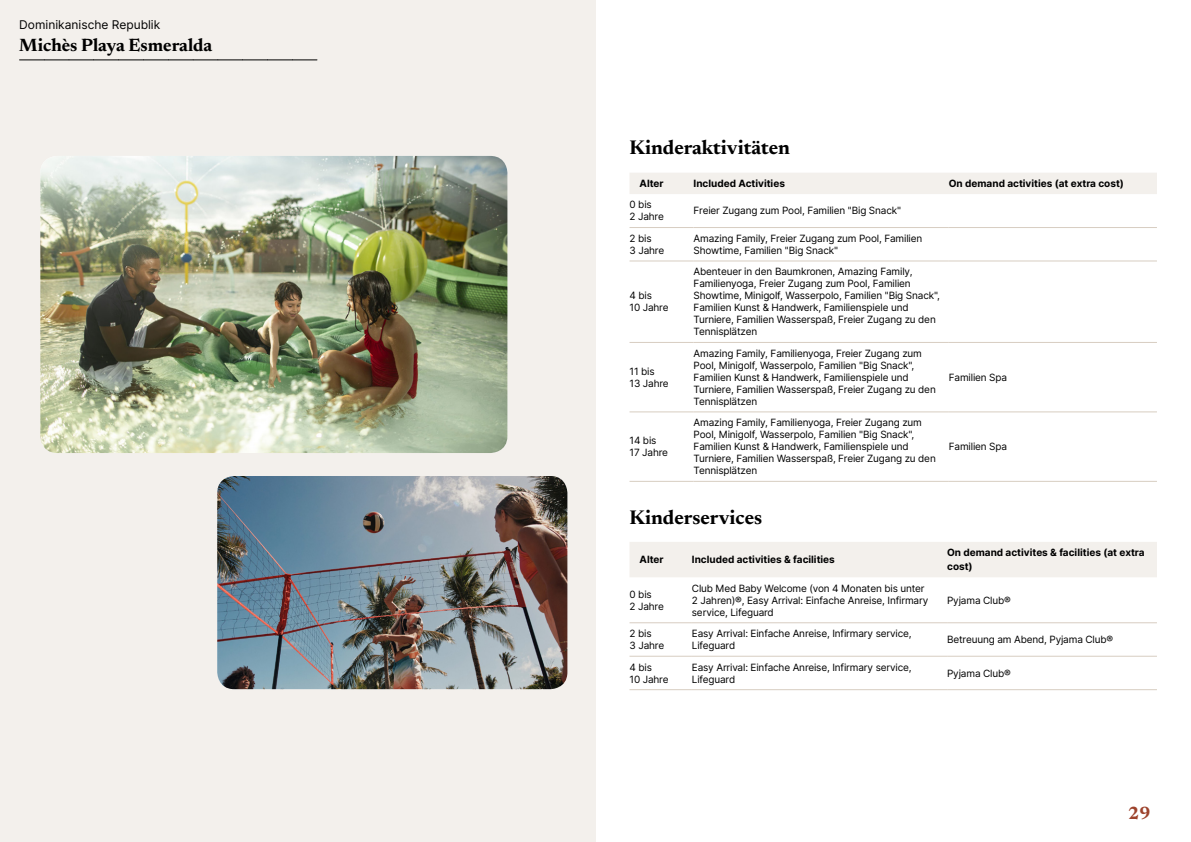
<style>
.page{position:relative;width:1191px;height:842px;background:#fff}
.page>*{position:absolute;margin:0;border:0;box-sizing:border-box;transform-origin:0 0}
.t1{font:700 20px "Newsreader 24 pt";color:#000}
.t2{font:700 18px "Newsreader 24 pt";color:#000}
.t3{font:700 18px "Newsreader 24 pt";color:#9d432c}
.t4{font:12px "Inter";color:#000}
.t5{font:10px/12px "Inter";letter-spacing:-.015em;color:#000}
.t6{font:700 10px/14px "Inter";color:#000}
</style>
<div class="page">
<div style="left:0;top:0;width:595px;height:842px;background:#f3f0ec"></div>
<img style="left:40px;top:156px;width:467px;height:297px">
<img style="left:217px;top:476px;width:350px;height:213px">
<svg style="left:20px;top:60px;width:297px;height:1px"></svg>
<div style="left:630px;top:173px;width:527px;height:21px;background:#f3f0ec"></div>
<hr style="left:629px;top:227px;width:64px;height:1px;background:#d7cdc1">
<hr style="left:693px;top:227px;width:255px;height:1px;background:#d7cdc1">
<hr style="left:948px;top:227px;width:209px;height:1px;background:#d7cdc1">
<hr style="left:629px;top:260px;width:64px;height:1px;background:#d7cdc1">
<hr style="left:693px;top:260px;width:255px;height:1px;background:#d7cdc1">
<hr style="left:948px;top:260px;width:209px;height:1px;background:#d7cdc1">
<hr style="left:629px;top:342px;width:64px;height:1px;background:#d7cdc1">
<hr style="left:693px;top:342px;width:255px;height:1px;background:#d7cdc1">
<hr style="left:948px;top:342px;width:209px;height:1px;background:#d7cdc1">
<hr style="left:629px;top:411px;width:64px;height:1px;background:#d7cdc1">
<hr style="left:693px;top:411px;width:255px;height:1px;background:#d7cdc1">
<hr style="left:948px;top:411px;width:209px;height:1px;background:#d7cdc1">
<hr style="left:629px;top:481px;width:64px;height:1px;background:#d7cdc1">
<hr style="left:693px;top:481px;width:255px;height:1px;background:#d7cdc1">
<hr style="left:948px;top:481px;width:209px;height:1px;background:#d7cdc1">
<div style="left:630px;top:542px;width:527px;height:35px;background:#f3f0ec"></div>
<hr style="left:629px;top:622px;width:63px;height:1px;background:#d7cdc1">
<hr style="left:692px;top:622px;width:255px;height:1px;background:#d7cdc1">
<hr style="left:947px;top:622px;width:210px;height:1px;background:#d7cdc1">
<hr style="left:629px;top:656px;width:63px;height:1px;background:#d7cdc1">
<hr style="left:692px;top:656px;width:255px;height:1px;background:#d7cdc1">
<hr style="left:947px;top:656px;width:210px;height:1px;background:#d7cdc1">
<hr style="left:629px;top:689px;width:63px;height:1px;background:#d7cdc1">
<hr style="left:692px;top:689px;width:255px;height:1px;background:#d7cdc1">
<hr style="left:947px;top:689px;width:210px;height:1px;background:#d7cdc1">
<p class="t4" style="left:19px;top:15px;width:143px">Dominikanische Republik</p>
<h2 class="t2" style="left:19px;top:32px;width:194px">Michès Playa Esmeralda</h2>
<h1 class="t1" style="left:629px;top:134px;width:162px">Kinderaktivitäten</h1>
<p class="t6" style="left:639px;top:176px;width:26px">Alter</p>
<p class="t6" style="left:693px;top:176px;width:93px">Included Activities</p>
<p class="t6" style="left:948px;top:176px;width:177px">On demand activities (at extra cost)</p>
<p class="t5" style="left:629px;top:199px;width:36px">0 bis<br>2 Jahre</p>
<p class="t5" style="left:693px;top:205px;width:209px">Freier Zugang zum Pool, Familien "Big Snack"</p>
<p class="t5" style="left:629px;top:232px;width:36px">2 bis<br>3 Jahre</p>
<p class="t5" style="left:693px;top:232px;width:230px">Amazing Family, Freier Zugang zum Pool, Familien<br>Showtime, Familien "Big Snack"</p>
<p class="t5" style="left:629px;top:289px;width:41px">4 bis<br>10 Jahre</p>
<p class="t5" style="left:693px;top:265px;width:248px">Abenteuer in den Baumkronen, Amazing Family, Familienyoga, Freier Zugang zum Pool, Familien Showtime, Minigolf, Wasserpolo, Familien "Big Snack", Familien Kunst &amp; Handwerk, Familienspiele und Turniere, Familien Wasserspaß, Freier Zugang zu den Tennisplätzen</p>
<p class="t5" style="left:629px;top:365px;width:41px">11 bis<br>13 Jahre</p>
<p class="t5" style="left:629px;top:434px;width:40px">14 bis<br>17 Jahre</p>
<p class="t5" style="left:693px;top:347px;width:244px">Amazing Family, Familienyoga, Freier Zugang zum Pool, Minigolf, Wasserpolo, Familien "Big Snack", Familien Kunst &amp; Handwerk, Familienspiele und Turniere, Familien Wasserspaß, Freier Zugang zu den Tennisplätzen</p>
<p class="t5" style="left:693px;top:416px;width:244px">Amazing Family, Familienyoga, Freier Zugang zum Pool, Minigolf, Wasserpolo, Familien "Big Snack", Familien Kunst &amp; Handwerk, Familienspiele und Turniere, Familien Wasserspaß, Freier Zugang zu den Tennisplätzen</p>
<p class="t5" style="left:948px;top:371px;width:60px">Familien Spa</p>
<p class="t5" style="left:948px;top:440px;width:60px">Familien Spa</p>
<h1 class="t1" style="left:629px;top:503px;width:134px">Kinderservices</h1>
<p class="t6" style="left:639px;top:552px;width:26px">Alter</p>
<p class="t6" style="left:692px;top:552px;width:144px">Included activities &amp; facilities</p>
<p class="t6" style="left:947px;top:545px;width:199px">On demand activites &amp; facilities (at extra cost)</p>
<p class="t5" style="left:629px;top:588px;width:36px">0 bis<br>2 Jahre</p>
<p class="t5" style="left:692px;top:582px;width:238px">Club Med Baby Welcome (von 4 Monaten bis unter<br>2 Jahren)®, Easy Arrival: Einfache Anreise, Infirmary service, Lifeguard</p>
<p class="t5" style="left:947px;top:594px;width:65px">Pyjama Club®</p>
<p class="t5" style="left:629px;top:627px;width:36px">2 bis<br>3 Jahre</p>
<p class="t5" style="left:692px;top:627px;width:221px">Easy Arrival: Einfache Anreise, Infirmary service,<br>Lifeguard</p>
<p class="t5" style="left:947px;top:633px;width:167px">Betreuung am Abend, Pyjama Club®</p>
<p class="t5" style="left:629px;top:661px;width:41px">4 bis<br>10 Jahre</p>
<p class="t5" style="left:692px;top:661px;width:221px">Easy Arrival: Einfache Anreise, Infirmary service,<br>Lifeguard</p>
<p class="t5" style="left:947px;top:667px;width:65px">Pyjama Club®</p>
<h2 class="t3" style="left:1128px;top:800px;width:24px">29</h2>
</div>
